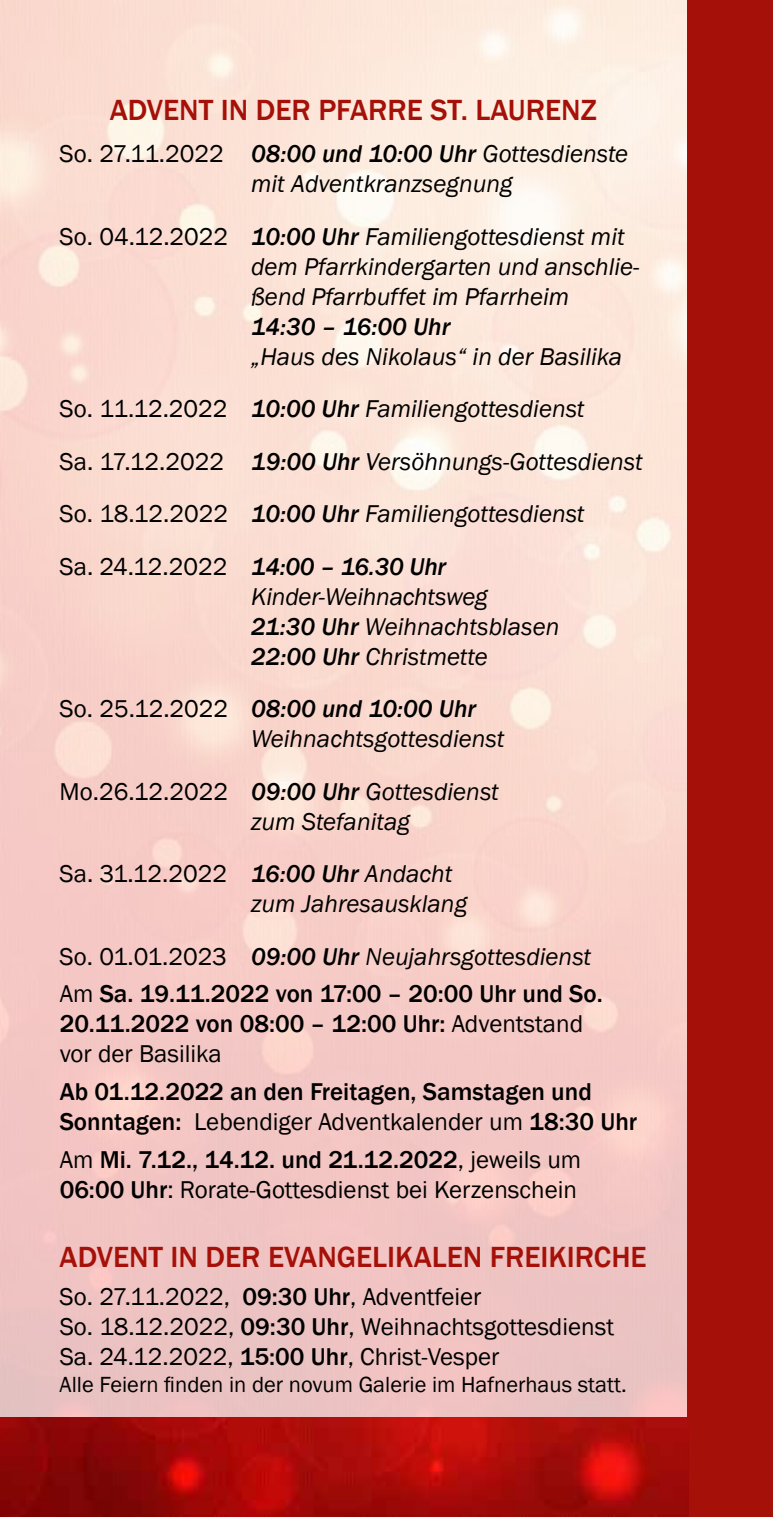
<style>
.page{position:relative;width:773px;height:1517px;background:#fff}
.page>*{position:absolute;margin:0;border:0;box-sizing:border-box;transform-origin:0 0}
.t1{font:500 30px "Franklin Gothic";color:#a51008}
.t2{font:italic 25px/52.5px "Franklin Gothic";color:#000}
.t3{font:25px/52.5px "Franklin Gothic";color:#000}
.t4{font:500 25px/30px "Franklin Gothic";color:#000}
.t5{font:italic 500 25px "Franklin Gothic";color:#000}
.t6{font:22.5px "Franklin Gothic";color:#000}
.s1{font-weight:500}
.s2{font-weight:400}
</style>
<div class="page">
<div style="left:687px;top:0;width:85px;height:1517px;background:#a51008"></div>
<img style="left:0;top:1417px;width:688px;height:100px">
<p class="t1" style="left:110px;top:92px;width:488px">ADVENT IN DER PFARRE ST. LAURENZ</p>
<p class="t3" style="left:60px;top:128px;width:165px">So. 27.11.2022</p>
<p class="t2" style="left:251px;top:139px;width:378px;line-height:30px"><span class="s1">08:00 und 10:00 Uhr</span> Gottesdienste mit Adventkranzsegnung</p>
<p class="t2" style="left:251px;top:222px;width:390px;line-height:30px"><span class="s1">10:00 Uhr</span> Familiengottesdienst mit dem Pfarrkindergarten und anschlie&shy;ßend Pfarrbuffet im Pfarrheim</p>
<p class="t5" style="left:251px;top:311px;width:201px">14:30 – 16:00 Uhr</p>
<p class="t2" style="left:251px;top:331px;width:393px">„Haus des Nikolaus“ in der Basilika<br><span class="s1">10:00 Uhr</span> Familiengottesdienst<br><span class="s1">19:00 Uhr</span> Versöhnungs-Gottesdienst<br><span class="s1">10:00 Uhr</span> Familiengottesdienst<br><span class="s1">14:00 – 16.30 Uhr</span></p>
<p class="t2" style="left:251px;top:582px;width:310px;line-height:30px">Kinder-Weihnachtsweg<br><span class="s1">21:30 Uhr</span> Weihnachtsblasen<br><span class="s1">22:00 Uhr</span> Christmette</p>
<p class="t5" style="left:251px;top:693px;width:226px">08:00 und 10:00 Uhr</p>
<p class="t2" style="left:251px;top:713px;width:255px">Weihnachtsgottesdienst<br><span class="s1">09:00 Uhr</span> Gottesdienst</p>
<p class="t2" style="left:251px;top:796px;width:203px">zum Stefanitag<br><span class="s1">16:00 Uhr</span> Andacht</p>
<p class="t2" style="left:251px;top:878px;width:341px">zum Jahresausklang<br><span class="s1">09:00 Uhr</span> Neujahrsgottesdienst</p>
<p class="t4" style="left:60px;top:979px;width:544px"><span class="s2">Am</span> Sa. 19.11.2022 von 17:00 – 20:00 Uhr und So.<br>20.11.2022 von 08:00 – 12:00 Uhr: <span class="s2">Adventstand vor der Basilika</span></p>
<p class="t4" style="left:60px;top:1077px;width:579px">Ab 01.12.2022 an den Freitagen, Samstagen und<br>Sonntagen: <span class="s2">Lebendiger Adventkalender um</span> 18:30 Uhr</p>
<p class="t3" style="left:60px;top:1144px;width:523px;line-height:30px">Am <span class="s1">Mi. 7.12., 14.12. und 21.12.2022</span>, jeweils um<br><span class="s1">06:00 Uhr</span>: Rorate-Gottesdienst bei Kerzenschein</p>
<p class="t3" style="left:60px;top:211px;width:170px">So. 04.12.2022</p>
<p class="t3" style="left:60px;top:383px;width:170px">So. 11.12.2022<br>Sa. 17.12.2022<br>So. 18.12.2022<br>Sa. 24.12.2022</p>
<p class="t3" style="left:60px;top:683px;width:170px">So. 25.12.2022</p>
<p class="t3" style="left:60px;top:766px;width:170px">Mo.26.12.2022</p>
<p class="t3" style="left:60px;top:848px;width:169px">Sa. 31.12.2022</p>
<p class="t3" style="left:60px;top:931px;width:169px">So. 01.01.2023</p>
<p class="t1" style="left:60px;top:1238px;width:588px">ADVENT IN DER EVANGELIKALEN FREIKIRCHE</p>
<p class="t3" style="left:60px;top:1282px;width:556px;line-height:30px">So. 27.11.2022, <span class="s1">09:30 Uhr</span>, Adventfeier<br>So. 18.12.2022, <span class="s1">09:30 Uhr</span>, Weihnachtsgottesdienst<br>Sa. 24.12.2022, <span class="s1">15:00 Uhr</span>, Christ-Vesper</p>
<p class="t6" style="left:60px;top:1370px;width:568px">Alle Feiern finden in der novum Galerie im Hafnerhaus statt.</p>
</div>
